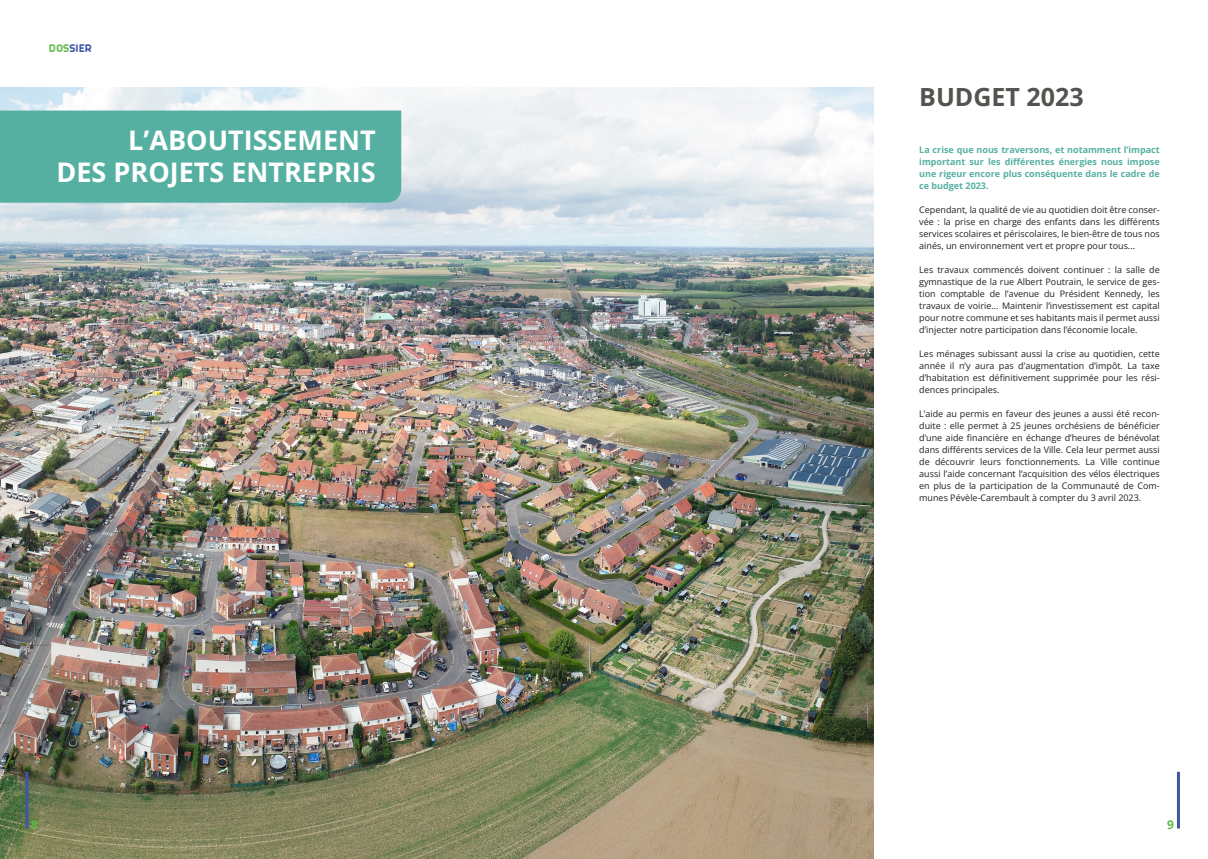
<style>
.page{position:relative;width:1208px;height:859px;background:#fff}
.page>*{position:absolute;margin:0;border:0;box-sizing:border-box;transform-origin:0 0}
.t1{font:700 27px "Open Sans";color:#fff}
.t2{font:700 25px "Open Sans";color:#53544f}
.t3{font:700 12px "Arista Pro Trial";color:#3f56a5}
.t4{font:700 12px "Open Sans";color:#60bb46}
.t5{font:9px/12px "Open Sans";color:#231f20;text-align:justify}
.t6{font:700 9px/12px "Open Sans";color:#55b0a1;text-align:justify}
.s1{color:#60bb46}
</style>
<div class="page">
<hr style="left:1177px;top:772px;width:3px;height:56px;background:#3f56a5">
<img style="left:0;top:88px;width:873px;height:771px">
<hr style="left:26px;top:772px;width:3px;height:56px;background:#3f56a5">
<div style="left:0;top:111px;width:401px;height:92px;background:#55b0a1"></div>
<p class="t3" style="left:49px;top:41px;width:44px"><span class="s1">DOS</span>SIER</p>
<p class="t1" style="left:128px;top:121px;width:249px">L’ABOUTISSEMENT</p>
<p class="t1" style="left:57px;top:154px;width:321px">DES PROJETS ENTREPRIS</p>
<p class="t2" style="left:919px;top:80px;width:166px">BUDGET 2023</p>
<p class="t6" style="left:919px;top:143px;width:242px">La crise que nous traversons, et notamment l’impact important sur les différentes énergies nous impose une rigeur encore plus conséquente dans le cadre de ce budget 2023.</p>
<p class="t5" style="left:919px;top:203px;width:242px">Cependant, la qualité de vie au quotidien doit être conser&shy;vée : la prise en charge des enfants dans les différents services scolaires et périscolaires, le bien-être de tous nos ainés, un environnement vert et propre pour tous...</p>
<p class="t5" style="left:919px;top:263px;width:242px">Les travaux commencés doivent continuer : la salle de gymnastique de la rue Albert Poutrain, le service de ges&shy;tion comptable de l’avenue du Président Kennedy, les travaux de voirie... Maintenir l’investissement est capital pour notre commune et ses habitants mais il permet aussi d’injecter notre participation dans l’économie locale.</p>
<p class="t5" style="left:919px;top:347px;width:242px">Les ménages subissant aussi la crise au quotidien, cette année il n’y aura pas d’augmentation d’impôt. La taxe d’habitation est définitivement supprimée pour les rési&shy;dences principales.</p>
<p class="t5" style="left:919px;top:407px;width:242px">L’aide au permis en faveur des jeunes a aussi été recon&shy;duite : elle permet à 25 jeunes orchésiens de bénéficier d’une aide financière en échange d’heures de bénévolat dans différents services de la Ville. Cela leur permet aussi de découvrir leurs fonctionnements. La Ville continue aussi l’aide concernant l’acquisition des vélos électriques en plus de la participation de la Communauté de Com&shy;munes Pévèle-Carembault à compter du 3 avril 2023.</p>
<h3 class="t4" style="left:31px;top:816px;width:8px">8</h3>
<h3 class="t4" style="left:1167px;top:816px;width:8px">9</h3>
</div>
